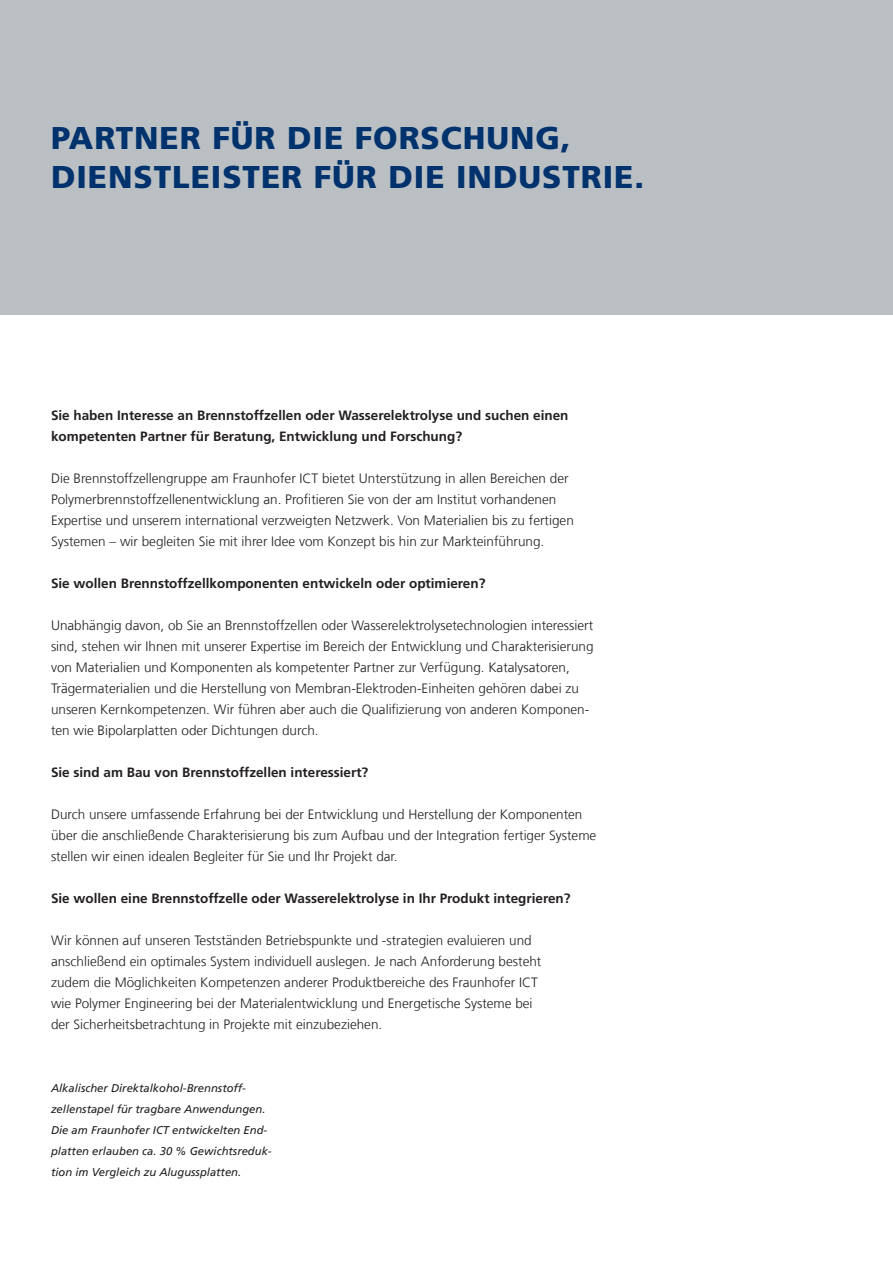
<style>
.page{position:relative;width:893px;height:1263px;background:#fff}
.page>*{position:absolute;margin:0;border:0;box-sizing:border-box;transform-origin:0 0}
.t1{font:900 31.5px/39px "Frutiger LT Com";letter-spacing:.03em;color:#00326d}
.t2{font:300 13.5px/21px "Frutiger LT Com";color:#231f20}
.t3{font:700 13.5px/21px "Frutiger LT Com";color:#231f20}
.t4{font:italic 11.25px/21px "Frutiger LT Com";color:#231f20}
</style>
<div class="page">
<div style="left:0;top:0;width:893px;height:315px;background:#babfc3"></div>
<h1 class="t1" style="left:51px;top:119px;width:595px">PARTNER FÜR DIE FORSCHUNG,<br>DIENSTLEISTER FÜR DIE INDUSTRIE.</h1>
<p class="t3" style="left:51px;top:404px;width:519px">Sie haben Interesse an Brennstoffzellen oder Wasserelektrolyse und suchen einen kompetenten Partner für Beratung, Entwicklung und Forschung?</p>
<p class="t2" style="left:51px;top:468px;width:524px">Die Brennstoffzellengruppe am Fraunhofer ICT bietet Unterstützung in allen Bereichen der Polymerbrennstoffzellenentwicklung an. Profitieren Sie von der am Institut vorhandenen Expertise und unserem international verzweigten Netzwerk. Von Materialien bis zu fertigen Systemen – wir begleiten Sie mit ihrer Idee vom Konzept bis hin zur Markteinführung.</p>
<p class="t3" style="left:51px;top:573px;width:436px">Sie wollen Brennstoffzellkomponenten entwickeln oder optimieren?</p>
<p class="t2" style="left:51px;top:615px;width:544px">Unabhängig davon, ob Sie an Brennstoffzellen oder Wasserelektrolysetechnologien interessiert sind, stehen wir Ihnen mit unserer Expertise im Bereich der Entwicklung und Charakterisierung von Materialien und Komponenten als kompetenter Partner zur Verfügung. Katalysatoren, Trägermaterialien und die Herstellung von Membran-Elektroden-Einheiten gehören dabei zu unseren Kernkompetenzen. Wir führen aber auch die Qualifizierung von anderen Komponen&shy;ten wie Bipolarplatten oder Dichtungen durch.</p>
<p class="t3" style="left:51px;top:762px;width:319px">Sie sind am Bau von Brennstoffzellen interessiert?</p>
<p class="t2" style="left:51px;top:804px;width:547px">Durch unsere umfassende Erfahrung bei der Entwicklung und Herstellung der Komponenten über die anschließende Charakterisierung bis zum Aufbau und der Integration fertiger Systeme stellen wir einen idealen Begleiter für Sie und Ihr Projekt dar.</p>
<p class="t3" style="left:51px;top:888px;width:521px">Sie wollen eine Brennstoffzelle oder Wasserelektrolyse in Ihr Produkt integrieren?</p>
<p class="t2" style="left:51px;top:930px;width:492px">Wir können auf unseren Testständen Betriebspunkte und -strategien evaluieren und anschließend ein optimales System individuell auslegen. Je nach Anforderung besteht zudem die Möglichkeiten Kompetenzen anderer Produktbereiche des Fraunhofer ICT wie Polymer Engineering bei der Materialentwicklung und Energetische Systeme bei der Sicherheitsbetrachtung in Projekte mit einzubeziehen.</p>
<p class="t4" style="left:51px;top:1077px;width:222px">Alkalischer Direktalkohol-Brennstoff&shy;zellenstapel für tragbare Anwendungen.<br>Die am Fraunhofer ICT entwickelten End&shy;platten erlauben ca. 30 % Gewichtsreduk&shy;tion im Vergleich zu Alugussplatten.</p>
</div>
